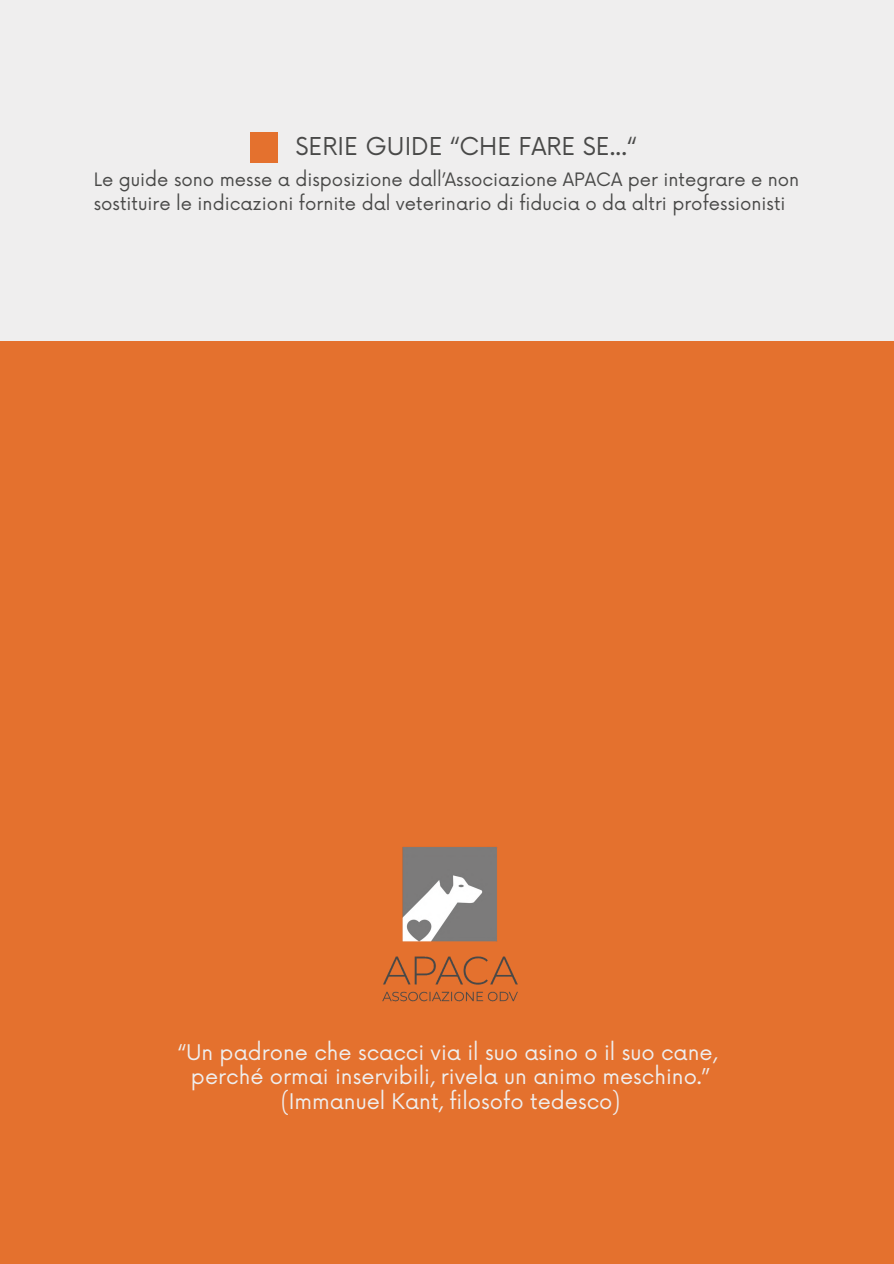
<style>
.page{position:relative;width:894px;height:1264px;background:#fff}
.page>*{position:absolute;margin:0;border:0;box-sizing:border-box;transform-origin:0 0}
.t1{font:24px "Now";color:#494948}
.t2{font:21px/24.8px "Now";color:#efeeee;text-align:center}
.t3{font:18px/23.7px "Now";color:#494948}
</style>
<div class="page">
<div style="left:0;top:0;width:893px;height:1263px;background:#efeeee"></div>
<div style="left:0;top:341px;width:893px;height:922px;background:#e4712e"></div>
<div style="left:250px;top:132px;width:27px;height:30px;background:#e4712e"></div>
<img style="left:382px;top:847px;width:136px;height:155px">
<p class="t1" style="left:295px;top:132px;width:342px">SERIE GUIDE “CHE FARE SE...“</p>
<p class="t3" style="left:94px;top:169px;width:707px">Le guide sono messe a disposizione dall’Associazione APACA per integrare e non sostituire le indicazioni fornite dal veterinario di fiducia o da altri professionisti</p>
<h2 class="t2" style="left:178px;top:1040px;width:540px">“Un padrone che scacci via il suo asino o il suo cane, perché ormai inservibili, rivela un animo meschino.” (Immanuel Kant, filosofo tedesco)</h2>
</div>
